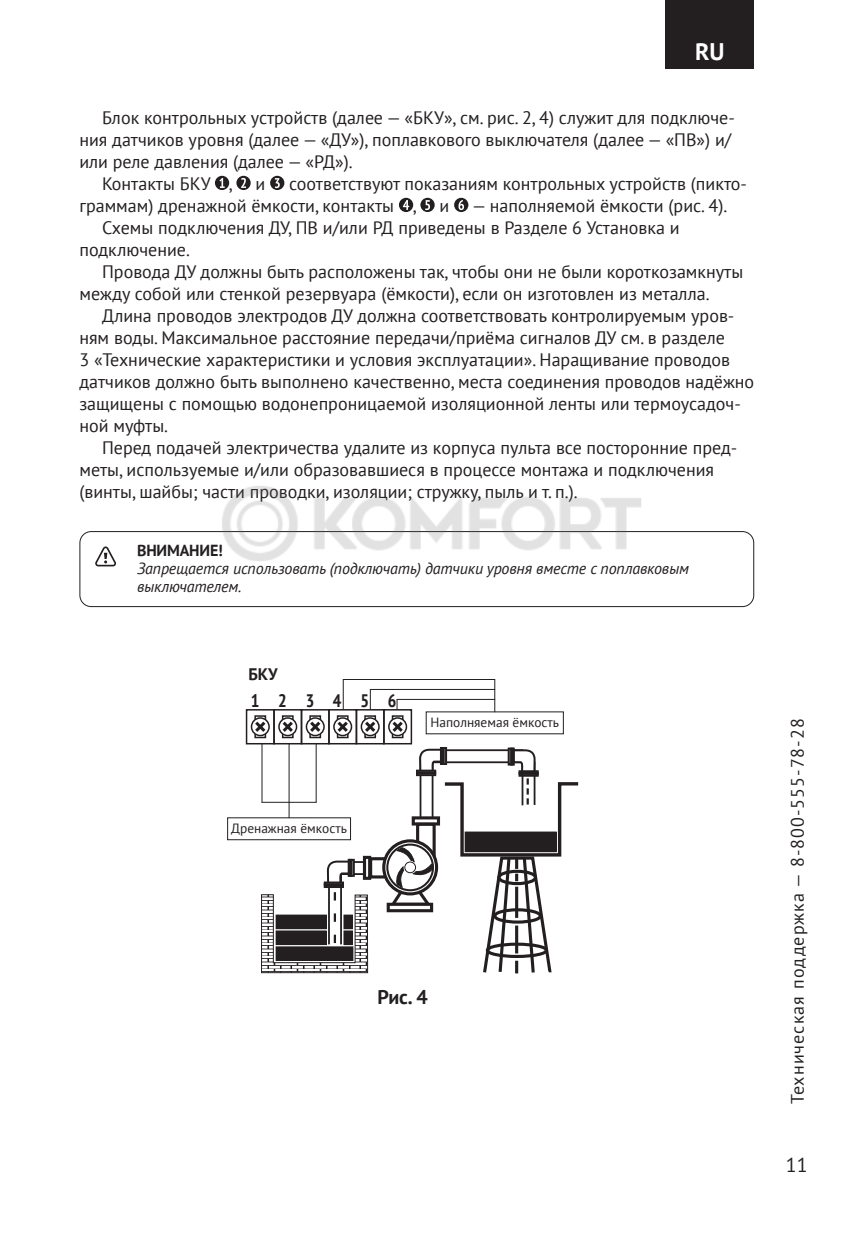
<style>
.page{position:relative;width:862px;height:1236px;background:#fff}
.page>*{position:absolute;margin:0;border:0;box-sizing:border-box;transform-origin:0 0}
.t1{font:700 24px "PT Sans";color:#fff}
.t2{font:700 20px "PT Sans";color:#231f20}
.t3{font:20px "PT Sans";color:#231f20}
.t4{font:18px "PT Sans";color:#231f20}
.t5{font:18px "PT Sans";letter-spacing:.06em;color:#231f20}
.t6{font:700 condensed 18px "PT Sans";letter-spacing:1.04em;color:#231f20}
.t7{font:700 16.6px "PT Sans";color:#231f20}
.t8{font:italic 16px/18px "PT Sans";letter-spacing:-.01em;color:#231f20}
.t9{font:700 16px "PT Sans";letter-spacing:-.01em;color:#231f20}
.t10{font:13.4px "PT Sans";color:#231f20}
</style>
<div class="page">
<div style="left:665px;top:0;width:89px;height:68px;background:#231f20"></div>
<div style="left:215px;top:176px;width:14px;height:14px;background:#231f20;border-radius:50%"></div>
<svg style="left:219px;top:178px;width:6px;height:10px"></svg>
<div style="left:236px;top:176px;width:15px;height:14px;background:#231f20;border-radius:50%"></div>
<svg style="left:241px;top:178px;width:5px;height:10px"></svg>
<div style="left:270px;top:176px;width:14px;height:14px;background:#231f20;border-radius:50%"></div>
<svg style="left:275px;top:178px;width:5px;height:10px"></svg>
<div style="left:399px;top:198px;width:14px;height:14px;background:#231f20;border-radius:50%"></div>
<svg style="left:403px;top:200px;width:6px;height:10px"></svg>
<div style="left:420px;top:198px;width:15px;height:14px;background:#231f20;border-radius:50%"></div>
<svg style="left:425px;top:200px;width:5px;height:10px"></svg>
<div style="left:454px;top:198px;width:14px;height:14px;background:#231f20;border-radius:50%"></div>
<svg style="left:458px;top:200px;width:6px;height:10px"></svg>
<div style="left:79px;top:531px;width:675px;height:76px;border:1px solid #231f20;border-radius:11px"></div>
<svg style="left:95px;top:546px;width:21px;height:20px"></svg>
<div style="left:369px;top:857px;width:30px;height:21px;border:3px solid #231f20"></div>
<div style="left:363px;top:856px;width:8px;height:24px;border:3px solid #231f20"></div>
<div style="left:387px;top:903px;width:46px;height:9px;border:3px solid #231f20"></div>
<div style="left:382px;top:839px;width:56px;height:56px;border:3px solid #231f20;border-radius:50%"></div>
<div style="left:386px;top:844px;width:48px;height:47px;border:2px solid #231f20;border-radius:50%"></div>
<div style="left:440px;top:747px;width:7px;height:18px;border:2px solid #231f20"></div>
<div style="left:441px;top:747px;width:3px;height:18px;border:2px solid #231f20"></div>
<div style="left:348px;top:859px;width:7px;height:18px;border:2px solid #231f20"></div>
<svg style="left:261px;top:860px;width:112px;height:113px"></svg>
<div style="left:349px;top:859px;width:3px;height:18px;border:2px solid #231f20"></div>
<svg style="left:389px;top:748px;width:189px;height:225px"></svg>
<div style="left:227px;top:817px;width:124px;height:23px;border:1px solid #231f20"></div>
<svg style="left:288px;top:803px;width:1px;height:15px"></svg>
<hr style="left:261px;top:743px;width:1px;height:59px;background:#231f20">
<hr style="left:289px;top:743px;width:1px;height:59px;background:#231f20">
<hr style="left:316px;top:743px;width:1px;height:59px;background:#231f20">
<hr style="left:262px;top:802px;width:54px;height:1px;background:#231f20">
<hr style="left:397px;top:699px;width:98px;height:1px;background:#231f20">
<hr style="left:370px;top:689px;width:125px;height:1px;background:#231f20">
<hr style="left:343px;top:679px;width:152px;height:1px;background:#231f20">
<hr style="left:343px;top:679px;width:1px;height:30px;background:#231f20">
<svg style="left:370px;top:690px;width:1px;height:19px"></svg>
<hr style="left:494px;top:679px;width:1px;height:33px;background:#231f20">
<div style="left:328px;top:709px;width:29px;height:35px;border:2px solid #231f20"></div>
<div style="left:337px;top:715px;width:11px;height:23px;border:2px solid #231f20"></div>
<div style="left:333px;top:717px;width:19px;height:19px;border:2px solid #231f20;border-radius:50%"></div>
<svg style="left:334px;top:718px;width:17px;height:17px"></svg>
<div style="left:356px;top:709px;width:29px;height:35px;border:2px solid #231f20"></div>
<div style="left:364px;top:715px;width:12px;height:23px;border:2px solid #231f20"></div>
<div style="left:361px;top:717px;width:19px;height:19px;border:2px solid #231f20;border-radius:50%"></div>
<svg style="left:362px;top:718px;width:16px;height:17px"></svg>
<div style="left:383px;top:709px;width:29px;height:35px;border:2px solid #231f20"></div>
<div style="left:392px;top:715px;width:11px;height:23px;border:2px solid #231f20"></div>
<div style="left:388px;top:717px;width:19px;height:19px;border:2px solid #231f20;border-radius:50%"></div>
<svg style="left:389px;top:718px;width:17px;height:17px"></svg>
<div style="left:246px;top:709px;width:29px;height:35px;border:2px solid #231f20"></div>
<div style="left:254px;top:715px;width:12px;height:23px;border:2px solid #231f20"></div>
<div style="left:251px;top:717px;width:19px;height:19px;border:2px solid #231f20;border-radius:50%"></div>
<svg style="left:252px;top:718px;width:17px;height:17px"></svg>
<div style="left:273px;top:709px;width:29px;height:35px;border:2px solid #231f20"></div>
<div style="left:282px;top:715px;width:12px;height:23px;border:2px solid #231f20"></div>
<div style="left:278px;top:717px;width:19px;height:19px;border:2px solid #231f20;border-radius:50%"></div>
<svg style="left:279px;top:718px;width:17px;height:17px"></svg>
<div style="left:301px;top:709px;width:29px;height:35px;border:2px solid #231f20"></div>
<div style="left:309px;top:715px;width:12px;height:23px;border:2px solid #231f20"></div>
<div style="left:306px;top:717px;width:19px;height:19px;border:2px solid #231f20;border-radius:50%"></div>
<svg style="left:307px;top:718px;width:16px;height:17px"></svg>
<img style="left:215px;top:486px;width:431px;height:75px">
<h1 class="t1" style="left:695px;top:35px;width:31px">RU</h1>
<p class="t4" style="left:102px;top:106px;width:634px">Блок контрольных устройств (далее — «БКУ», см. рис. 2, 4) служит для подключе-</p>
<p class="t4" style="left:79px;top:128px;width:653px">ния датчиков уровня (далее — «ДУ»), поплавкового выключателя (далее — «ПВ») и/</p>
<p class="t4" style="left:79px;top:150px;width:275px">или реле давления (далее — «РД»).</p>
<p class="t4" style="left:102px;top:172px;width:165px">Контакты БКУ , и</p>
<p class="t4" style="left:289px;top:172px;width:459px">соответствуют показаниям контрольных устройств (пикто-</p>
<p class="t4" style="left:79px;top:194px;width:649px">граммам) дренажной ёмкости, контакты , и — наполняемой ёмкости (рис. 4).</p>
<p class="t4" style="left:102px;top:216px;width:579px">Схемы подключения ДУ, ПВ и/или РД приведены в Разделе 6 Установка и</p>
<p class="t4" style="left:79px;top:238px;width:112px">подключение.</p>
<p class="t4" style="left:102px;top:260px;width:643px">Провода ДУ должны быть расположены так, чтобы они не были короткозамкнуты</p>
<p class="t4" style="left:79px;top:282px;width:631px">между собой или стенкой резервуара (ёмкости), если он изготовлен из металла.</p>
<p class="t4" style="left:102px;top:304px;width:634px">Длина проводов электродов ДУ должна соответствовать контролируемым уров-</p>
<p class="t4" style="left:79px;top:326px;width:647px">ням воды. Максимальное расстояние передачи/приёма сигналов ДУ см. в разделе</p>
<p class="t4" style="left:79px;top:348px;width:652px">3 «Технические характеристики и условия эксплуатации». Наращивание проводов</p>
<p class="t4" style="left:79px;top:370px;width:676px">датчиков должно быть выполнено качественно, места соединения проводов надёжно</p>
<p class="t4" style="left:79px;top:392px;width:663px">защищены с помощью водонепроницаемой изоляционной ленты или термоусадоч-</p>
<p class="t4" style="left:79px;top:414px;width:90px">ной муфты.</p>
<p class="t4" style="left:102px;top:436px;width:636px">Перед подачей электричества удалите из корпуса пульта все посторонние пред-</p>
<p class="t4" style="left:79px;top:458px;width:636px">меты, используемые и/или образовавшиеся в процессе монтажа и подключения</p>
<p class="t4" style="left:79px;top:480px;width:500px">(винты, шайбы; части проводки, изоляции; стружку, пыль и т. п.).</p>
<p class="t9" style="left:137px;top:540px;width:87px">ВНИМАНИЕ!</p>
<p class="t8" style="left:137px;top:559px;width:553px">Запрещается использовать (подключать) датчики уровня вместе с поплавковым выключателем.</p>
<p class="t7" style="left:248px;top:663px;width:31px">БКУ</p>
<p class="t6" style="left:251px;top:688px;width:147px">123456</p>
<p class="t10" style="left:430px;top:714px;width:130px">Наполняемая ёмкость</p>
<p class="t10" style="left:231px;top:819px;width:117px">Дренажная ёмкость</p>
<p class="t2" style="left:377px;top:984px;width:52px">Рис. 4</p>
<p class="t5" style="left:786px;top:1104px;width:387px;rotate:-90deg">Техническая поддержка — 8-800-555-78-28</p>
<p class="t3" style="left:786px;top:1152px;width:23px">11</p>
</div>
